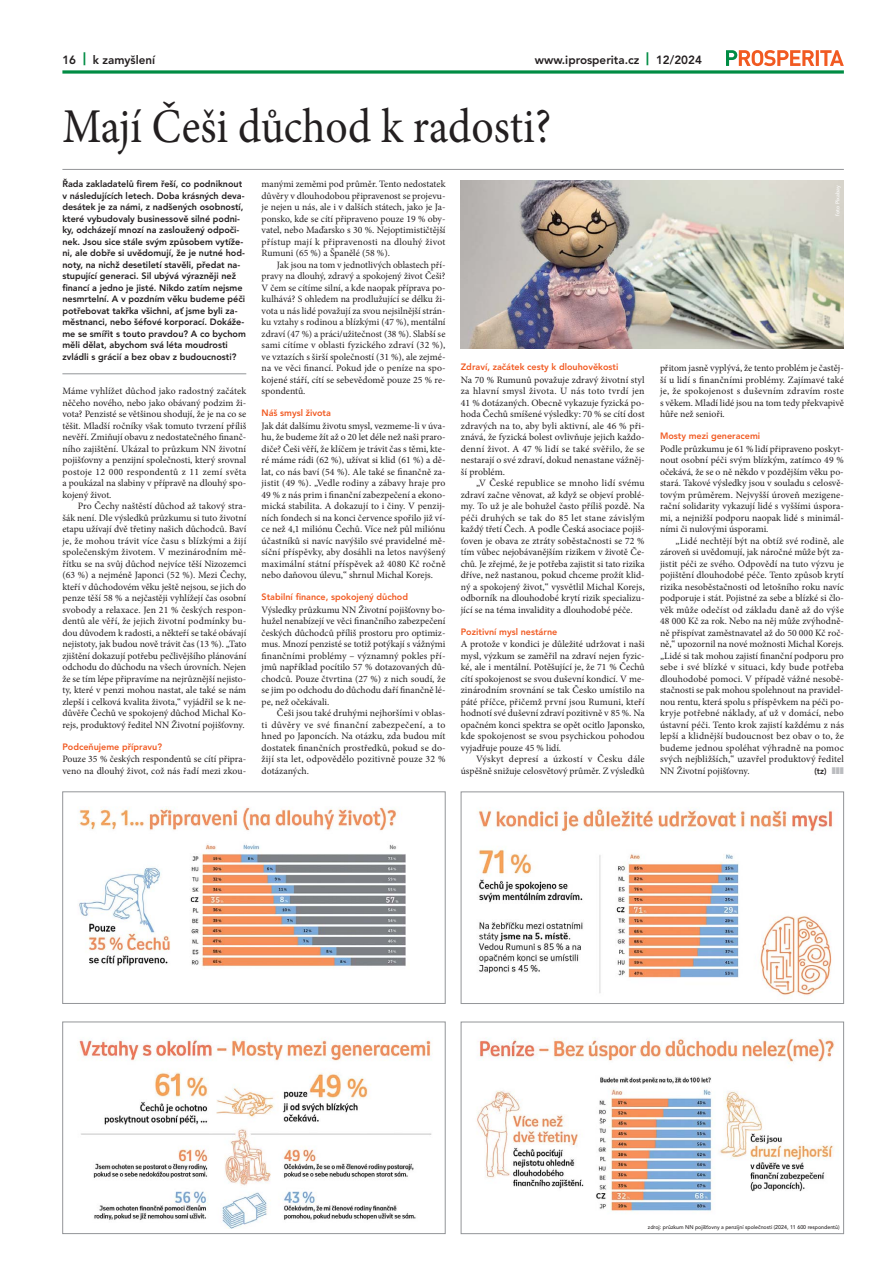
<style>
.page{position:relative;width:891px;height:1286px;background:#fff}
.page>*{position:absolute;margin:0;border:0;box-sizing:border-box;transform-origin:0 0}
.t1{font:48.6px "Minion Pro";color:#231f20;scale:.9 1}
.t2{font:800 11.9px "Avenir";color:#231f20}
.t3{font:9.7px/11.5px "Minion Pro";color:#231f20;text-align:justify}
.t4{font:800 9.2px/11.5px "Avenir";color:#231f20}
.t5{font:800 9.2px "Avenir";color:#f15a22}
.t6{font:800 8.6px "Avenir";color:#231f20;scale:.95 1}
.t7{font:500 5.4px "Avenir";color:#231f20}
.t8{font:500 5.4px "Avenir";color:#fff}
.s1{font-weight:900;font-size:13px;color:#008c44}
.s2{color:#bbbdc0}
</style>
<div class="page">
<svg style="left:726px;top:50px;width:117px;height:16px"></svg>
<svg style="left:62px;top:70px;width:781px;height:4px;background:#30a167"></svg>
<hr style="left:62px;top:374px;width:184px;height:1px;background:#939598">
<hr style="left:62px;top:169px;width:781px;height:1px;background:#939598">
<img style="left:77px;top:1039px;width:356px;height:189px">
<div style="left:62px;top:1022px;width:383px;height:212px;border:1px solid #939598"></div>
<img style="left:477px;top:1037px;width:358px;height:175px">
<div style="left:460px;top:1022px;width:383px;height:212px;border:1px solid #939598"></div>
<img style="left:78px;top:807px;width:328px;height:160px">
<div style="left:62px;top:791px;width:383px;height:213px;border:1px solid #939598"></div>
<img style="left:478px;top:808px;width:355px;height:188px">
<div style="left:460px;top:791px;width:383px;height:213px;border:1px solid #939598"></div>
<img style="left:460px;top:181px;width:383px;height:167px">
<p class="t2" style="left:62px;top:55px;width:94px">16 <span class="s1">|</span> k zamyšlení</p>
<p class="t2" style="left:534px;top:55px;width:168px">www.iprosperita.cz <span class="s1">|</span> 12/2024</p>
<h1 class="t1" style="left:62px;top:107px;width:544px">Mají Češi důchod k radosti?</h1>
<p class="t4" style="left:62px;top:179px;width:185px">Řada zakladatelů firem řeší, co podniknout v následujících letech. Doba krásných deva&shy;desátek je za námi, z nadšených osobností, které vybudovaly businessově silné podni&shy;ky, odcházejí mnozí na zasloužený odpoči&shy;nek. Jsou sice stále svým způsobem vytíže&shy;ni, ale dobře si uvědomují, že je nutné hod&shy;noty, na nichž desetiletí stavěli, předat na&shy;stupující generaci. Sil ubývá výrazněji než financí a jedno je jisté. Nikdo zatím nejsme nesmrtelní. A v pozdním věku budeme péči potřebovat takřka všichni, ať jsme byli za&shy;městnanci, nebo šéfové korporací. Dokáže&shy;me se smířit s touto pravdou? A co bychom měli dělat, abychom svá léta moudrosti zvládli s grácií a bez obav z budoucnosti?</p>
<p class="t3" style="left:62px;top:386px;width:185px">Máme vyhlížet důchod jako radostný začátek něčeho nového, nebo jako obávaný podzim ži&shy;vota? Penzisté se většinou shodují, že je na co se těšit. Mladší ročníky však tomuto tvrzení příliš nevěří. Zmiňují obavu z nedostatečného finanč&shy;ního zajištění. Ukázal to průzkum NN životní pojišťovny a penzijní společnosti, který srovnal postoje 12 000 respondentů z 11 zemí světa a poukázal na slabiny v přípravě na dlouhý spo&shy;kojený život.</p>
<p class="t3" style="left:62px;top:501px;width:185px;text-indent:15px">Pro Čechy naštěstí důchod až takový stra&shy;šák není. Dle výsledků průzkumu si tuto životní etapu užívají dvě třetiny našich důchodců. Baví je, že mohou trávit více času s blízkými a žijí společenským životem. V mezinárodním mě&shy;řítku se na svůj důchod nejvíce těší Nizozemci (63 %) a nejméně Japonci (52 %). Mezi Čechy, kteří v důchodovém věku ještě nejsou, se jich do penze těší 58 % a nejčastěji vyhlížejí čas osobní svobody a relaxace. Jen 21 % českých respon&shy;dentů ale věří, že jejich životní podmínky bu&shy;dou důvodem k radosti, a někteří se také obávají nejistoty, jak budou nově trávit čas (13 %). „Tato zjištění dokazují potřebu pečlivějšího plánování odchodu do důchodu na všech úrovních. Nejen že se tím lépe připravíme na nejrůznější nejisto&shy;ty, které v penzi mohou nastat, ale také se nám zlepší i celková kvalita života,“ vyjádřil se k ne&shy;důvěře Čechů ve spokojený důchod Michal Ko&shy;rejs, produktový ředitel NN Životní pojišťovny.</p>
<p class="t5" style="left:62px;top:743px;width:101px">Podceňujeme přípravu?</p>
<p class="t3" style="left:62px;top:754px;width:185px">Pouze 35 % českých respondentů se cítí připra&shy;veno na dlouhý život, což nás řadí mezi zkou-</p>
<p class="t3" style="left:261px;top:179px;width:185px">manými zeměmi pod průměr. Tento nedostatek důvěry v dlouhodobou připravenost se projevu&shy;je nejen u nás, ale i v dalších státech, jako je Ja&shy;ponsko, kde se cítí připraveno pouze 19 % oby&shy;vatel, nebo Maďarsko s 30 %. Nejoptimističtější přístup mají k připravenosti na dlouhý život Rumuni (65 %) a Španělé (58 %).</p>
<p class="t3" style="left:261px;top:260px;width:185px;text-indent:15px">Jak jsou na tom v jednotlivých oblastech pří&shy;pravy na dlouhý, zdravý a spokojený život Češi?<br>V čem se cítíme silní, a kde naopak příprava po&shy;kulhává? S ohledem na prodlužující se délku ži&shy;vota u nás lidé považují za svou nejsilnější strán&shy;ku vztahy s rodinou a blízkými (47 %), mentální zdraví (47 %) a práci/užitečnost (38 %). Slabší se sami cítíme v oblasti fyzického zdraví (32 %), ve vztazích s širší společností (31 %), ale zejmé&shy;na ve věci financí. Pokud jde o peníze na spo&shy;kojené stáří, cítí se sebevědomě pouze 25 % re&shy;spondentů.</p>
<p class="t5" style="left:261px;top:409px;width:71px">Náš smysl života</p>
<p class="t3" style="left:261px;top:421px;width:185px">Jak dát dalšímu životu smysl, vezmeme-li v úva&shy;hu, že budeme žít až o 20 let déle než naši praro&shy;diče? Češi věří, že klíčem je trávit čas s těmi, kte&shy;ré máme rádi (62 %), užívat si klid (61 %) a dě&shy;lat, co nás baví (54 %). Ale také se finančně za&shy;jistit (49 %). „Vedle rodiny a zábavy hraje pro 49 % z nás prim i finanční zabezpečení a ekono&shy;mická stabilita. A dokazují to i činy. V penzij&shy;ních fondech si na konci července spořilo již ví&shy;ce než 4,1 miliónu Čechů. Více než půl miliónu účastníků si navíc navýšilo své pravidelné mě&shy;síční příspěvky, aby dosáhli na letos navýšený maximální státní příspěvek až 4080 Kč ročně nebo daňovou úlevu,“ shrnul Michal Korejs.</p>
<p class="t5" style="left:261px;top:593px;width:148px">Stabilní finance, spokojený důchod</p>
<p class="t3" style="left:261px;top:605px;width:185px">Výsledky průzkumu NN Životní pojišťovny bo&shy;hužel nenabízejí ve věci finančního zabezpečení českých důchodců příliš prostoru pro optimiz&shy;mus. Mnozí penzisté se totiž potýkají s vážnými finančními problémy – významný pokles pří&shy;jmů například pocítilo 57 % dotazovaných dů&shy;chodců. Pouze čtvrtina (27 %) z nich soudí, že se jim po odchodu do důchodu daří finančně lé&shy;pe, než očekávali.</p>
<p class="t3" style="left:261px;top:708px;width:185px;text-indent:15px">Češi jsou také druhými nejhoršími v oblas&shy;ti důvěry ve své finanční zabezpečení, a to hned po Japoncích. Na otázku, zda budou mít dostatek finančních prostředků, pokud se do&shy;žijí sta let, odpovědělo pozitivně pouze 32 % dotázaných.</p>
<p class="t5" style="left:460px;top:363px;width:159px">Zdraví, začátek cesty k dlouhověkosti</p>
<p class="t3" style="left:460px;top:375px;width:185px">Na 70 % Rumunů považuje zdravý životní styl za hlavní smysl života. U nás toto tvrdí jen 41 % dotázaných. Obecně vykazuje fyzická po&shy;hoda Čechů smíšené výsledky: 70 % se cítí dost zdravých na to, aby byli aktivní, ale 46 % při&shy;znává, že fyzická bolest ovlivňuje jejich každo&shy;denní život. A 47 % lidí se také svěřilo, že se nestarají o své zdraví, dokud nenastane vážněj&shy;ší problém.</p>
<p class="t3" style="left:460px;top:478px;width:185px;text-indent:15px">„V České republice se mnoho lidí svému zdraví začne věnovat, až když se objeví problé&shy;my. To už je ale bohužel často příliš pozdě. Na péči druhých se tak do 85 let stane závislým každý třetí Čech. A podle Česká asociace pojiš&shy;ťoven je obava ze ztráty soběstačnosti se 72 % tím vůbec nejobávanějším rizikem v životě Če&shy;chů. Je zřejmé, že je potřeba zajistit si tato rizika dříve, než nastanou, pokud chceme prožít klid&shy;ný a spokojený život,“ vysvětlil Michal Korejs, odborník na dlouhodobé krytí rizik specializu&shy;jící se na téma invalidity a dlouhodobé péče.</p>
<p class="t5" style="left:460px;top:628px;width:98px">Pozitivní mysl nestárne</p>
<p class="t3" style="left:460px;top:639px;width:185px">A protože v kondici je důležité udržovat i naši mysl, výzkum se zaměřil na zdraví nejen fyzic&shy;ké, ale i mentální. Potěšující je, že 71 % Čechů cítí spokojenost se svou duševní kondicí. V me&shy;zinárodním srovnání se tak Česko umístilo na páté příčce, přičemž první jsou Rumuni, kteří hodnotí své duševní zdraví pozitivně v 85 %. Na opačném konci spektra se opět ocitlo Japonsko, kde spokojenost se svou psychickou pohodou vyjadřuje pouze 45 % lidí.</p>
<p class="t3" style="left:460px;top:754px;width:185px;text-align:right">Výskyt depresí a úzkostí v Česku dále úspěšně snižuje celosvětový průměr. Z výsledků</p>
<p class="t8" style="left:834px;top:216px;width:32px;rotate:-90deg">foto Pixabay</p>
<p class="t3" style="left:659px;top:363px;width:185px">přitom jasně vyplývá, že tento problém je častěj&shy;ší u lidí s finančními problémy. Zajímavé také je, že spokojenost s duševním zdravím roste s věkem. Mladí lidé jsou na tom tedy překvapivě hůře než senioři.</p>
<p class="t5" style="left:659px;top:432px;width:102px">Mosty mezi generacemi</p>
<p class="t3" style="left:659px;top:444px;width:185px">Podle průzkumu je 61 % lidí připraveno poskyt&shy;nout osobní péči svým blízkým, zatímco 49 % očekává, že se o ně někdo v pozdějším věku po&shy;stará. Takové výsledky jsou v souladu s celosvě&shy;tovým průměrem. Nejvyšší úroveň mezigene&shy;rační solidarity vykazují lidé s vyššími úspora&shy;mi, a nejnižší podporu naopak lidé s minimál&shy;ními či nulovými úsporami.</p>
<p class="t3" style="left:659px;top:536px;width:185px;text-indent:15px">„Lidé nechtějí být na obtíž své rodině, ale zároveň si uvědomují, jak náročné může být za&shy;jistit péči ze svého. Odpovědí na tuto výzvu je pojištění dlouhodobé péče. Tento způsob krytí rizika nesoběstačnosti od letošního roku navíc podporuje i stát. Pojistné za sebe a blízké si člo&shy;věk může odečíst od základu daně až do výše 48 000 Kč za rok. Nebo na něj může zvýhodně&shy;ně přispívat zaměstnavatel až do 50 000 Kč roč&shy;ně,“ upozornil na nové možnosti Michal Korejs. „Lidé si tak mohou zajistí finanční podporu pro sebe i své blízké v situaci, kdy bude potřeba dlouhodobé pomoci. V případě vážné nesobě&shy;stačnosti se pak mohou spolehnout na pravidel&shy;nou rentu, která spolu s příspěvkem na péči po&shy;kryje potřebné náklady, ať už v domácí, nebo ústavní péči. Tento krok zajistí každému z nás lepší a klidnější budoucnost bez obav o to, že budeme jednou spoléhat výhradně na pomoc svých nejbližších,“ uzavřel produktový ředitel NN Životní pojišťovny.</p>
<p class="t6" style="left:814px;top:767px;width:32px">(tz) <span class="s2">❚❚❚</span></p>
<p class="t7" style="left:647px;top:1225px;width:193px">zdroj: průzkum NN pojišťovny a penzijní společnosti (2024, 11 600 respondentů)</p>
</div>
